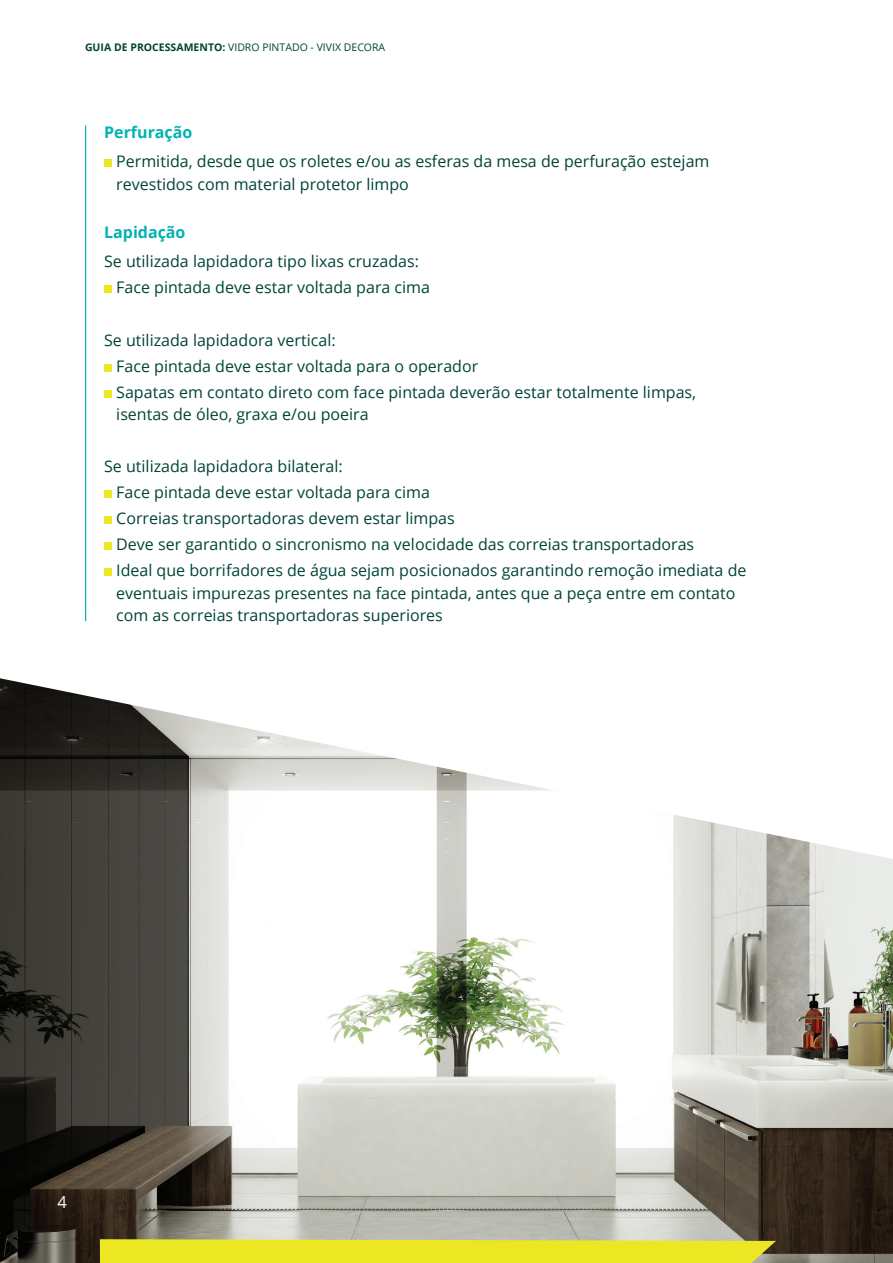
<style>
.page{position:relative;width:893px;height:1263px;background:#fff}
.page>*{position:absolute;margin:0;border:0;box-sizing:border-box;transform-origin:0 0}
.t1{font:16.5px "Open Sans";color:#fff}
.t2{font:16.05px/26.1px "Open Sans";color:#004439}
.t3{font:700 16.05px "Open Sans";color:#00b3b0}
.t4{font:10.5px "Open Sans";color:#004439}
.s1{font-weight:700}
</style>
<div class="page">
<img style="left:0;top:678px;width:893px;height:585px">
<div style="left:104px;top:285px;width:8px;height:8px;background:#ebe823"></div>
<div style="left:104px;top:364px;width:8px;height:8px;background:#ebe823"></div>
<div style="left:104px;top:390px;width:8px;height:8px;background:#ebe823"></div>
<div style="left:104px;top:490px;width:8px;height:8px;background:#ebe823"></div>
<div style="left:104px;top:516px;width:8px;height:8px;background:#ebe823"></div>
<div style="left:104px;top:542px;width:8px;height:8px;background:#ebe823"></div>
<div style="left:104px;top:568px;width:8px;height:8px;background:#ebe823"></div>
<div style="left:104px;top:160px;width:8px;height:7px;background:#ebe823"></div>
<hr style="left:85px;top:125px;width:1px;height:496px;background:#00b3b0">
<svg style="left:100px;top:1239px;width:676px;height:24px;background:#e7e42a"></svg>
<p class="t4" style="left:85px;top:40px;width:302px"><span class="s1">GUIA DE PROCESSAMENTO:</span> VIDRO PINTADO - VIVIX DECORA</p>
<p class="t3" style="left:104px;top:121px;width:90px">Perfuração</p>
<p class="t2" style="left:116px;top:150px;width:595px;line-height:22.4px">Permitida, desde que os roletes e/ou as esferas da mesa de perfuração estejam revestidos com material protetor limpo</p>
<p class="t3" style="left:104px;top:220px;width:83px">Lapidação</p>
<p class="t2" style="left:116px;top:248px;width:315px;text-indent:-12px">Se utilizada lapidadora tipo lixas cruzadas:<br>Face pintada deve estar voltada para cima</p>
<p class="t2" style="left:116px;top:326px;width:581px;text-indent:-12px">Se utilizada lapidadora vertical:<br>Face pintada deve estar voltada para o operador<br>Sapatas em contato direto com face pintada deverão estar totalmente limpas,</p>
<p class="t2" style="left:116px;top:401px;width:254px">isentas de óleo, graxa e/ou poeira</p>
<p class="t2" style="left:116px;top:453px;width:632px;text-indent:-12px">Se utilizada lapidadora bilateral:<br>Face pintada deve estar voltada para cima<br>Correias transportadoras devem estar limpas<br>Deve ser garantido o sincronismo na velocidade das correias transportadoras<br>Ideal que borrifadores de água sejam posicionados garantindo remoção imediata de</p>
<p class="t2" style="left:116px;top:581px;width:621px;line-height:22.4px">eventuais impurezas presentes na face pintada, antes que a peça entre em contato com as correias transportadoras superiores</p>
<p class="t1" style="left:57px;top:1190px;width:11px">4</p>
</div>
